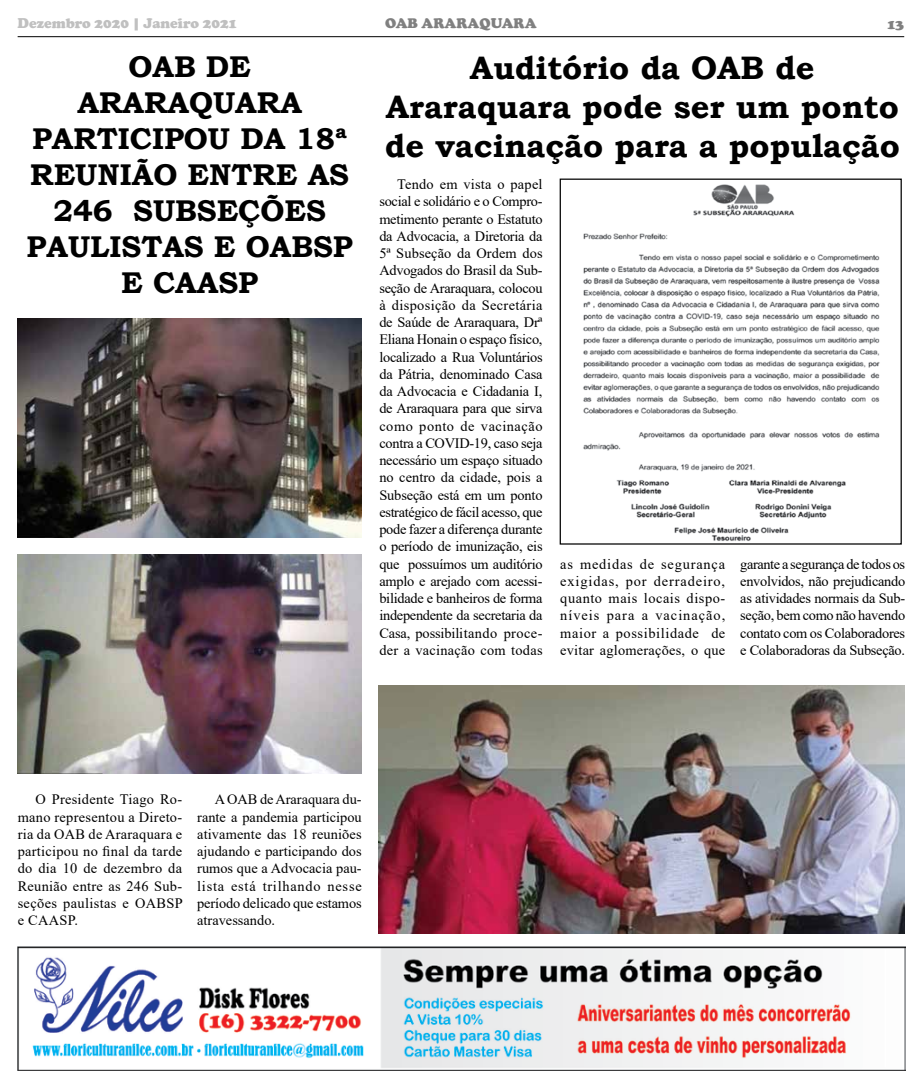
<style>
.page{position:relative;width:922px;height:1088px;background:#fff}
.page>*{position:absolute;margin:0;border:0;box-sizing:border-box;transform-origin:0 0}
.t1{font:700 32.5px/39px "Bookman Old Style";color:#000;text-align:center}
.t2{font:700 30px/36px "Bookman Old Style";color:#000;text-align:center}
.t3{font:14.38px/17.2px "Times New Roman";letter-spacing:.015em;color:#000;text-align:justify}
.t4{font:900 14.38px "Cooper";color:#c0c0c0}
.t5{font:900 14.38px "Cooper";color:#808080}
</style>
<div class="page">
<hr style="left:18px;top:36px;width:886px;height:1px;background:#000">
<img style="left:18px;top:947px;width:886px;height:123px">
<img style="left:18px;top:318px;width:343px;height:219px">
<img style="left:18px;top:555px;width:343px;height:218px">
<img style="left:378px;top:686px;width:526px;height:247px">
<img style="left:583px;top:184px;width:297px;height:357px">
<div style="left:559px;top:179px;width:342px;height:366px;border:1px solid #000"></div>
<p class="t4" style="left:18px;top:15px;width:221px">Dezembro 2020 | Janeiro 2021</p>
<p class="t5" style="left:385px;top:15px;width:153px">OAB ARARAQUARA</p>
<p class="t5" style="left:886px;top:15px;width:19px">13</p>
<h2 class="t2" style="left:27px;top:48px;width:327px">OAB DE<br>ARARAQUARA<br>PARTICIPOU DA 18ª<br>REUNIÃO ENTRE AS<br>246 SUBSEÇÕES<br>PAULISTAS E OABSP<br>E CAASP</h2>
<h1 class="t1" style="left:384px;top:48px;width:516px">Auditório da OAB de<br>Araraquara pode ser um ponto de vacinação para a população</h1>
<p class="t3" style="left:379px;top:175px;width:165px;text-indent:18px">Tendo em vista o papel social e solidário e o Compro&shy;metimento perante o Estatuto da Advocacia, a Diretoria da 5ª Subseção da Ordem dos Advogados do Brasil da Sub&shy;seção de Araraquara, colocou à disposição da Secretária de Saúde de Araraquara, Drª Eliana Honain o espaço físico, localizado a Rua Voluntários da Pátria, denominado Casa da Advocacia e Cidadania I, de Araraquara para que sirva como ponto de vacinação contra a COVID-19, caso seja necessário um espaço situado no centro da cidade, pois a Subseção está em um ponto estratégico de fácil acesso, que pode fazer a diferença durante o período de imunização, eis que possuímos um auditório amplo e arejado com acessi&shy;bilidade e banheiros de forma independente da secretaria da Casa, possibilitando proce&shy;der a vacinação com todas</p>
<p class="t3" style="left:560px;top:555px;width:166px">as medidas de segurança exigidas, por derradeiro, quanto mais locais dispo&shy;níveis para a vacinação, maior a possibilidade de evitar aglomerações, o que</p>
<p class="t3" style="left:740px;top:555px;width:166px">garante a segurança de todos os envolvidos, não prejudicando as atividades normais da Sub&shy;seção, bem como não havendo contato com os Colaboradores e Colaboradoras da Subseção.</p>
<p class="t3" style="left:18px;top:790px;width:166px;text-indent:18px">O Presidente Tiago Ro&shy;mano representou a Direto&shy;ria da OAB de Araraquara e participou no final da tarde do dia 10 de dezembro da Reunião entre as 246 Sub&shy;seções paulistas e OABSP e CAASP.</p>
<p class="t3" style="left:197px;top:790px;width:166px;text-indent:18px">A OAB de Araraquara du&shy;rante a pandemia participou ativamente das 18 reuniões ajudando e participando dos rumos que a Advocacia pau&shy;lista está trilhando nesse período delicado que estamos atravessando.</p>
</div>
